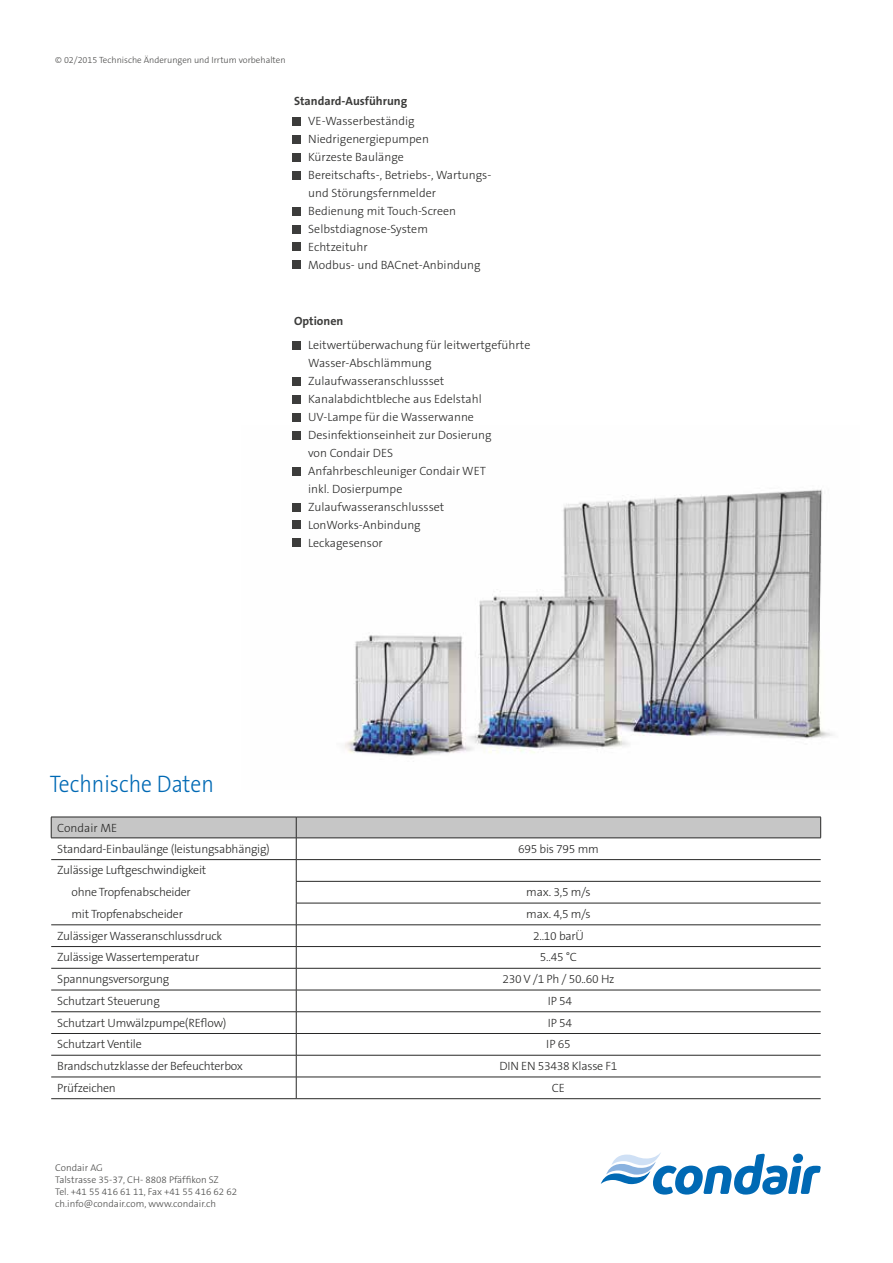
<style>
.page{position:relative;width:893px;height:1263px;background:#fff}
.page>*{position:absolute;margin:0;border:0;box-sizing:border-box;transform-origin:0 0}
.t1{font:300 24px "The Sans B3";color:#0069b4;scale:.9 1}
.t2{font:300 12px/18px "The Sans B3";color:#282827}
.t3{font:300 12px/20.9px "The Sans B3";letter-spacing:-.02em;color:#282827}
.t4{font:700 12px "The Sans B7";color:#3c3c3b}
.t5{font:300 9.75px/12px "The Sans B3";color:#4a4a49}
.t6{font:300 9px "The Sans B3";color:#4a4a49}
</style>
<div class="page">
<svg style="left:601px;top:1153px;width:220px;height:41px"></svg>
<img style="left:292px;top:489px;width:541px;height:273px">
<div style="left:292px;top:341px;width:9px;height:9px;background:#3c3c3b"></div>
<div style="left:292px;top:414px;width:9px;height:8px;background:#3c3c3b"></div>
<div style="left:292px;top:117px;width:9px;height:9px;background:#3c3c3b"></div>
<div style="left:292px;top:377px;width:9px;height:9px;background:#3c3c3b"></div>
<div style="left:292px;top:503px;width:9px;height:8px;background:#3c3c3b"></div>
<div style="left:292px;top:520px;width:9px;height:9px;background:#3c3c3b"></div>
<div style="left:292px;top:538px;width:9px;height:9px;background:#3c3c3b"></div>
<div style="left:292px;top:153px;width:9px;height:9px;background:#3c3c3b"></div>
<div style="left:292px;top:207px;width:9px;height:9px;background:#3c3c3b"></div>
<div style="left:292px;top:431px;width:9px;height:9px;background:#3c3c3b"></div>
<div style="left:292px;top:135px;width:9px;height:9px;background:#3c3c3b"></div>
<div style="left:292px;top:395px;width:9px;height:9px;background:#3c3c3b"></div>
<div style="left:292px;top:467px;width:9px;height:9px;background:#3c3c3b"></div>
<div style="left:292px;top:171px;width:9px;height:9px;background:#3c3c3b"></div>
<div style="left:292px;top:225px;width:9px;height:9px;background:#3c3c3b"></div>
<div style="left:292px;top:242px;width:9px;height:9px;background:#3c3c3b"></div>
<div style="left:292px;top:260px;width:9px;height:9px;background:#3c3c3b"></div>
<hr style="left:51px;top:1098px;width:245px;height:1px;background:#282827">
<hr style="left:296px;top:1098px;width:525px;height:1px;background:#282827">
<svg style="left:51px;top:817px;width:770px;height:281px"></svg>
<hr style="left:296px;top:838px;width:525px;height:1px;background:#282827">
<p class="t6" style="left:55px;top:55px;width:232px">© 02/2015 Technische Änderungen und Irrtum vorbehalten</p>
<p class="t4" style="left:294px;top:94px;width:115px">Standard-Ausführung</p>
<p class="t2" style="left:308px;top:113px;width:185px">VE-Wasserbeständig<br>Niedrigenergiepumpen<br>Kürzeste Baulänge<br>Bereitschafts-, Betriebs-, Wartungs&shy;und Störungsfernmelder<br>Bedienung mit Touch-Screen<br>Selbstdiagnose-System<br>Echtzeituhr<br>Modbus- und BACnet-Anbindung</p>
<p class="t4" style="left:294px;top:314px;width:51px">Optionen</p>
<p class="t2" style="left:308px;top:336px;width:224px">Leitwertüberwachung für leitwertgeführte<br>Wasser-Abschlämmung<br>Zulaufwasseranschlussset<br>Kanalabdichtbleche aus Edelstahl<br>UV-Lampe für die Wasserwanne<br>Desinfektionseinheit zur Dosierung<br>von Condair DES<br>Anfahrbeschleuniger Condair WET<br>inkl. Dosierpumpe<br>Zulaufwasseranschlussset<br>LonWorks-Anbindung<br>Leckagesensor</p>
<h1 class="t1" style="left:50px;top:771px;width:184px">Technische Daten</h1>
<p class="t3" style="left:57px;top:818px;width:214px">Condair ME<br>Standard-Einbaulänge (leistungsabhängig)</p>
<p class="t3" style="left:57px;top:860px;width:151px;line-height:21.8px;text-align:center">Zulässige Luftgeschwindigkeit ohne Tropfenabscheider</p>
<p class="t3" style="left:518px;top:839px;width:82px">695 bis 795 mm</p>
<p class="t2" style="left:526px;top:883px;width:66px">max. 3,5 m/s</p>
<p class="t3" style="left:71px;top:904px;width:113px">mit Tropfenabscheider</p>
<p class="t2" style="left:526px;top:905px;width:66px">max. 4,5 m/s</p>
<p class="t3" style="left:57px;top:925px;width:166px">Zulässiger Wasseranschlussdruck</p>
<p class="t2" style="left:533px;top:927px;width:52px">2..10 barÜ</p>
<p class="t3" style="left:57px;top:947px;width:144px">Zulässige Wassertemperatur</p>
<p class="t2" style="left:540px;top:949px;width:39px">5..45 °C</p>
<p class="t3" style="left:57px;top:969px;width:114px">Spannungsversorgung</p>
<p class="t3" style="left:502px;top:969px;width:114px">230 V /1 Ph / 50..60 Hz</p>
<p class="t3" style="left:57px;top:991px;width:104px">Schutzart Steuerung</p>
<p class="t2" style="left:548px;top:992px;width:26px">IP 54</p>
<p class="t3" style="left:57px;top:1012px;width:171px">Schutzart Umwälzpumpe(REflow)</p>
<p class="t2" style="left:548px;top:1014px;width:26px">IP 54</p>
<p class="t3" style="left:57px;top:1034px;width:86px">Schutzart Ventile</p>
<p class="t2" style="left:546px;top:1036px;width:26px">IP 65</p>
<p class="t3" style="left:57px;top:1056px;width:187px">Brandschutzklasse der Befeuchterbox</p>
<p class="t3" style="left:499px;top:1056px;width:120px">DIN EN 53438 Klasse F1</p>
<p class="t3" style="left:57px;top:1078px;width:60px">Prüfzeichen</p>
<p class="t2" style="left:552px;top:1079px;width:15px">CE</p>
<p class="t5" style="left:55px;top:1162px;width:183px">Condair AG<br>Talstrasse 35-37, CH- 8808 Pfäffikon SZ<br>Tel. +41 55 416 61 11, Fax +41 55 416 62 62 ch.info@condair.com, www.condair.ch</p>
</div>
